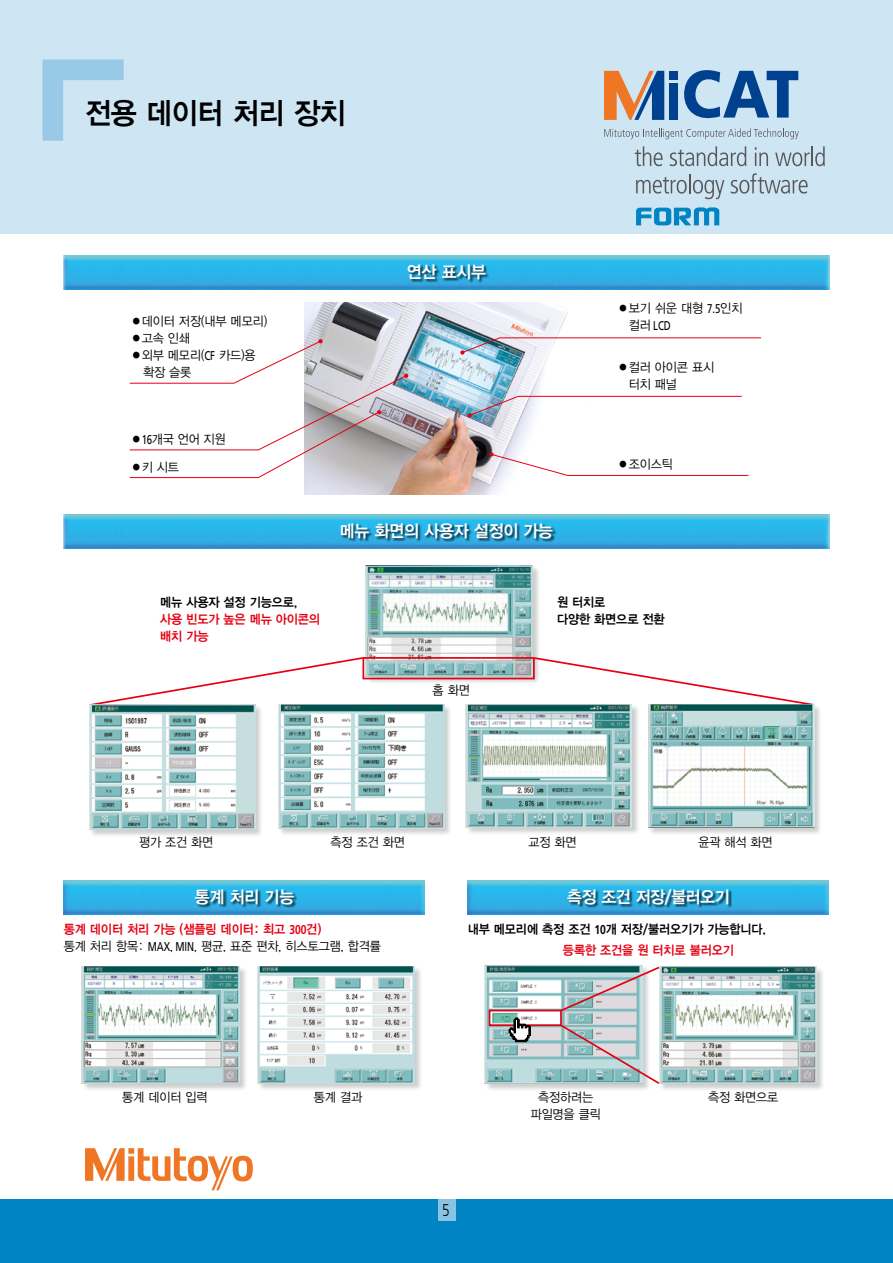
<style>
.page{position:relative;width:893px;height:1263px;background:#fff}
.page>*{position:absolute;margin:0;border:0;box-sizing:border-box;transform-origin:0 0}
.t1{font:29.7px "YDVYGO34";letter-spacing:-.01em;color:#000;scale:.95 1}
.t2{font:16.95px "YDVYGO34";letter-spacing:-.01em;color:#fff;scale:.95 1}
.t3{font:300 16.95px "Mitutoyo Frutiger";color:#000}
.t4{font:12.75px/17px "YDVYGO32";letter-spacing:-.01em;color:#000;scale:.95 1}
.t5{font:12.75px/17px "YDVYGO34";letter-spacing:-.01em;color:#000;scale:.95 1}
.t6{font:12.75px/17px "YDVYGO34";letter-spacing:-.01em;color:#e60012;scale:.95 1}
.s1{font-family:"Mitutoyo Frutiger"}
.s2{font-family:"Mitutoyo Frutiger";font-weight:700}
.s3{color:#e60012}
</style>
<div class="page">
<div style="left:0;top:1199px;width:893px;height:64px;background:#0084c4"></div>
<div style="left:438px;top:1199px;width:17px;height:21px;background:#88c3e4"></div>
<div style="left:0;top:0;width:893px;height:234px;background:#cee5f4"></div>
<svg style="left:43px;top:60px;width:81px;height:81px"></svg>
<svg style="left:85px;top:1148px;width:168px;height:42px"></svg>
<img style="left:304px;top:303px;width:289px;height:191px">
<img style="left:468px;top:880px;width:360px;height:34px">
<img style="left:64px;top:880px;width:360px;height:34px">
<img style="left:64px;top:514px;width:765px;height:34px">
<img style="left:64px;top:255px;width:765px;height:34px">
<div style="left:408px;top:264px;width:81px;height:19px;background:#000;opacity:.75"></div>
<svg style="left:129px;top:339px;width:279px;height:139px"></svg>
<svg style="left:460px;top:337px;width:301px;height:18px"></svg>
<svg style="left:467px;top:396px;width:275px;height:22px"></svg>
<svg style="left:489px;top:452px;width:260px;height:24px"></svg>
<div style="left:340px;top:523px;width:216px;height:19px;background:#000;opacity:.75"></div>
<div style="left:366px;top:566px;width:175px;height:119px;background:#000;opacity:.2"></div>
<img style="left:366px;top:566px;width:166px;height:110px">
<div style="left:362px;top:657px;width:173px;height:22px;border:2px solid #e60012"></div>
<svg style="left:91px;top:657px;width:274px;height:50px"></svg>
<div style="left:195px;top:889px;width:102px;height:19px;background:#000;opacity:.75"></div>
<div style="left:567px;top:888px;width:164px;height:20px;background:#000;opacity:.75"></div>
<svg style="left:532px;top:656px;width:283px;height:49px"></svg>
<div style="left:82px;top:967px;width:165px;height:125px;background:#000;opacity:.2"></div>
<img style="left:82px;top:966px;width:157px;height:117px">
<div style="left:258px;top:967px;width:165px;height:124px;background:#000;opacity:.2"></div>
<img style="left:257px;top:966px;width:158px;height:117px">
<div style="left:466px;top:705px;width:174px;height:130px;background:#000;opacity:.2"></div>
<img style="left:466px;top:704px;width:165px;height:123px">
<div style="left:279px;top:705px;width:174px;height:131px;background:#000;opacity:.2"></div>
<img style="left:279px;top:704px;width:165px;height:124px">
<div style="left:90px;top:705px;width:174px;height:133px;background:#000;opacity:.2"></div>
<img style="left:89px;top:704px;width:166px;height:125px">
<div style="left:649px;top:705px;width:174px;height:131px;background:#000;opacity:.2"></div>
<img style="left:648px;top:704px;width:166px;height:124px">
<div style="left:659px;top:967px;width:165px;height:125px;background:#000;opacity:.2"></div>
<img style="left:659px;top:967px;width:157px;height:116px">
<div style="left:485px;top:966px;width:165px;height:126px;background:#000;opacity:.2"></div>
<img style="left:485px;top:965px;width:157px;height:118px">
<svg style="left:604px;top:70px;width:195px;height:69px"></svg>
<svg style="left:636px;top:174px;width:88px;height:25px"></svg>
<svg style="left:731px;top:173px;width:77px;height:21px"></svg>
<svg style="left:635px;top:146px;width:28px;height:20px"></svg>
<svg style="left:670px;top:146px;width:76px;height:20px"></svg>
<svg style="left:755px;top:147px;width:13px;height:19px"></svg>
<svg style="left:775px;top:146px;width:50px;height:20px"></svg>
<svg style="left:636px;top:207px;width:83px;height:18px"></svg>
<div style="left:489px;top:1009px;width:73px;height:17px;border:2px solid #e60012"></div>
<svg style="left:559px;top:965px;width:102px;height:48px;background:#aebfc1"></svg>
<svg style="left:559px;top:1023px;width:102px;height:62px;background:#b8cacc"></svg>
<svg style="left:509px;top:1018px;width:21px;height:24px"></svg>
<h1 class="t1" style="left:85px;top:95px;width:276px">전용 데이터 처리 장치</h1>
<p class="t4" style="left:131px;top:313px;width:145px">●데이터 저장(내부 메모리)</p>
<p class="t4" style="left:131px;top:330px;width:64px">●고속 인쇄</p>
<p class="t4" style="left:143px;top:347px;width:120px;text-indent:-12px">●외부 메모리(<span class="s1">CF</span> 카드)용 확장 슬롯</p>
<p class="t4" style="left:131px;top:431px;width:101px">●<span class="s1">16</span>개국 언어 지원</p>
<p class="t4" style="left:131px;top:458px;width:52px">●키 시트</p>
<h2 class="t2" style="left:407px;top:262px;width:85px">연산 표시부</h2>
<h2 class="t2" style="left:340px;top:521px;width:226px">메뉴 화면의 사용자 설정이 가능</h2>
<p class="t4" style="left:618px;top:300px;width:133px">●보기 쉬운 대형 <span class="s1">7.5</span>인치　컬러 <span class="s1">LCD</span></p>
<p class="t4" style="left:618px;top:358px;width:103px">●컬러 아이콘 표시　터치 패널</p>
<p class="t4" style="left:618px;top:456px;width:60px">●조이스틱</p>
<p class="t5" style="left:160px;top:594px;width:146px">메뉴 사용자 설정 기능으로,</p>
<p class="t6" style="left:160px;top:611px;width:170px">사용 빈도가 높은 메뉴 아이콘의 배치 가능</p>
<p class="t4" style="left:433px;top:681px;width:41px">홈 화면</p>
<p class="t5" style="left:557px;top:594px;width:115px">원 터치로<br>다양한 화면으로 전환</p>
<p class="t4" style="left:139px;top:834px;width:80px">평가 조건 화면</p>
<p class="t4" style="left:331px;top:834px;width:80px">측정 조건 화면</p>
<p class="t4" style="left:528px;top:834px;width:52px">교정 화면</p>
<p class="t4" style="left:698px;top:834px;width:80px">윤곽 해석 화면</p>
<h2 class="t2" style="left:195px;top:887px;width:106px">통계 처리 기능</h2>
<p class="t6" style="left:64px;top:921px;width:273px">통계 데이터 처리 가능 (샘플링 데이터: 최고 <span class="s2">300</span>건)</p>
<p class="t4" style="left:64px;top:938px;width:335px">통계 처리 항목: <span class="s1">MAX</span>, <span class="s1">MIN</span>, 평균, 표준 편차, 히스토그램, 합격률</p>
<h2 class="t2" style="left:567px;top:887px;width:172px">측정 조건 저장/불러오기</h2>
<p class="t5" style="left:563px;top:918px;width:215px;line-height:21.3px;text-indent:-95px">내부 메모리에 측정 조건 <span class="s2">10</span>개 저장/불러오기가 가능합니다. <span class="s3">등록한 조건을 원 터치로 불러오기</span></p>
<p class="t4" style="left:122px;top:1088px;width:91px">통계 데이터 입력</p>
<p class="t4" style="left:314px;top:1088px;width:52px">통계 결과</p>
<p class="t4" style="left:531px;top:1088px;width:75px;text-align:center">측정하려는 파일명을 클릭</p>
<p class="t4" style="left:708px;top:1088px;width:75px">측정 화면으로</p>
<h2 class="t3" style="left:442px;top:1200px;width:9px">5</h2>
</div>
